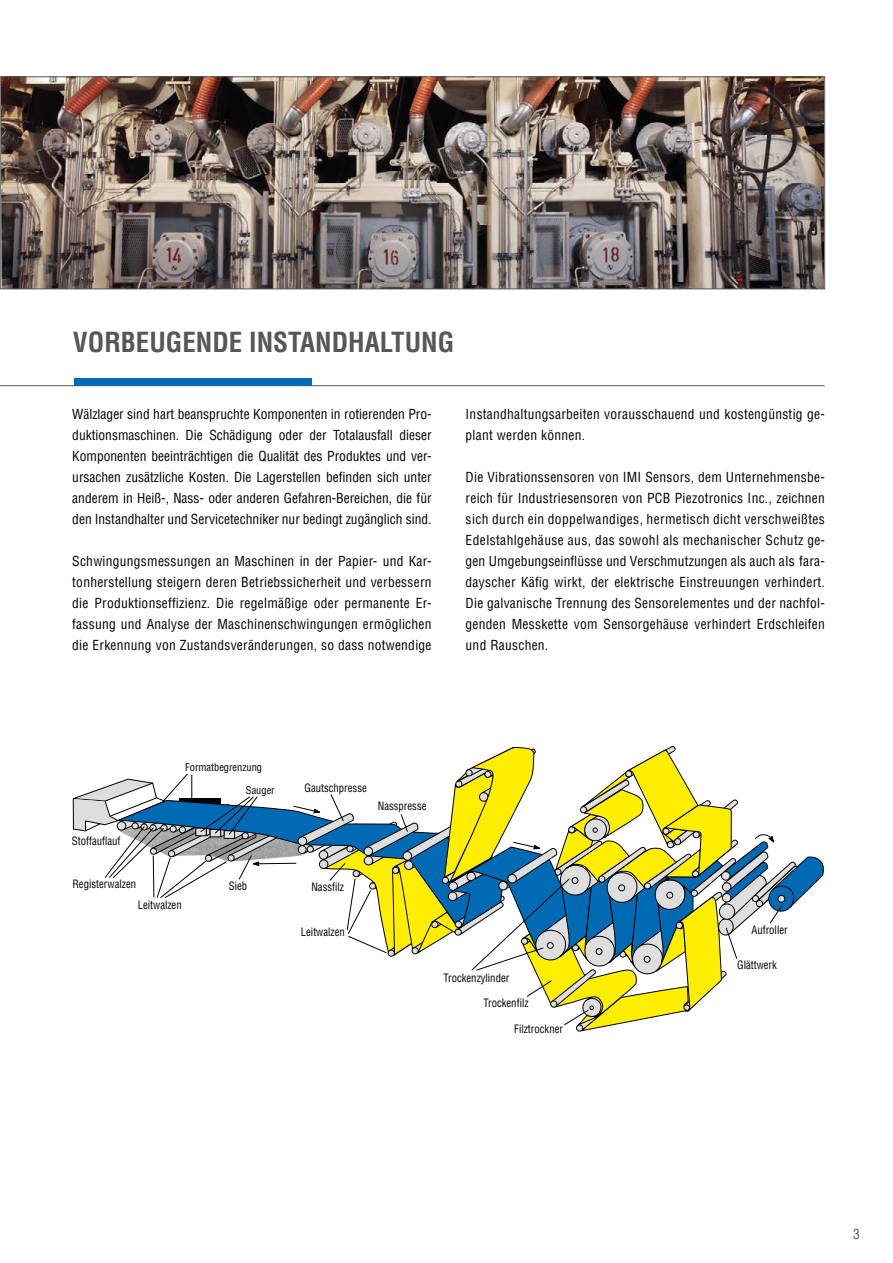
<style>
.page{position:relative;width:893px;height:1263px;background:#fff}
.page>*{position:absolute;margin:0;border:0;box-sizing:border-box;transform-origin:0 0}
.t1{font:700 condensed 27px "Helvetica LT Pro";color:#575756}
.t2{font:condensed 13.5px/21px "Helvetica LT Pro";letter-spacing:.02em;color:#000;text-align:justify}
.t3{font:condensed 13.5px "Helvetica LT Pro";color:#575756}
.t4{font:condensed 11.25px "Helvetica LT Pro";color:#000;scale:.95 1}
.t5{font:condensed 10.35px "Helvetica LT Pro";color:#000}
</style>
<div class="page">
<svg style="left:73px;top:746px;width:751px;height:285px"></svg>
<img style="left:2px;top:79px;width:821px;height:208px">
<div style="left:0;top:77px;width:825px;height:212px;border:1px solid #575756"></div>
<hr style="left:0;top:385px;width:825px;height:1px;background:#575756">
<div style="left:74px;top:378px;width:237px;height:8px;background:#0069b4"></div>
<h1 class="t1" style="left:73px;top:324px;width:383px">VORBEUGENDE INSTANDHALTUNG</h1>
<p class="t2" style="left:72px;top:404px;width:361px">Wälzlager sind hart beanspruchte Komponenten in rotierenden Pro&shy;duktionsmaschinen. Die Schädigung oder der Totalausfall dieser Komponenten beeinträchtigen die Qualität des Produktes und ver&shy;ursachen zusätzliche Kosten. Die Lagerstellen befinden sich unter anderem in Heiß-, Nass- oder anderen Gefahren-Bereichen, die für den Instandhalter und Servicetechniker nur bedingt zugänglich sind.</p>
<p class="t2" style="left:72px;top:551px;width:361px">Schwingungsmessungen an Maschinen in der Papier- und Kar&shy;tonherstellung steigern deren Betriebssicherheit und verbessern die Produktionseffizienz. Die regelmäßige oder permanente Er&shy;fassung und Analyse der Maschinenschwingungen ermöglichen die Erkennung von Zustandsveränderungen, so dass notwendige</p>
<p class="t2" style="left:466px;top:404px;width:361px">Instandhaltungsarbeiten vorausschauend und kostengünstig ge&shy;plant werden können.</p>
<p class="t2" style="left:466px;top:467px;width:361px">Die Vibrationssensoren von IMI Sensors, dem Unternehmensbe&shy;reich für Industriesensoren von PCB Piezotronics Inc., zeichnen sich durch ein doppelwandiges, hermetisch dicht verschweißtes Edelstahlgehäuse aus, das sowohl als mechanischer Schutz ge&shy;gen Umgebungseinflüsse und Verschmutzungen als auch als fara&shy;dayscher Käfig wirkt, der elektrische Einstreuungen verhindert.<br>Die galvanische Trennung des Sensorelementes und der nachfol&shy;genden Messkette vom Sensorgehäuse verhindert Erdschleifen und Rauschen.</p>
<p class="t5" style="left:185px;top:761px;width:78px">Formatbegrenzung</p>
<p class="t5" style="left:246px;top:784px;width:30px">Sauger</p>
<p class="t4" style="left:304px;top:781px;width:67px">Gautschpresse</p>
<p class="t4" style="left:72px;top:834px;width:53px">Stoffauflauf</p>
<p class="t4" style="left:72px;top:877px;width:69px">Registerwalzen</p>
<p class="t4" style="left:138px;top:897px;width:48px">Leitwalzen</p>
<p class="t4" style="left:229px;top:879px;width:21px">Sieb</p>
<p class="t4" style="left:311px;top:880px;width:36px">Nassfilz</p>
<p class="t4" style="left:301px;top:925px;width:48px">Leitwalzen</p>
<p class="t4" style="left:378px;top:799px;width:53px">Nasspresse</p>
<p class="t4" style="left:751px;top:922px;width:40px">Aufroller</p>
<p class="t4" style="left:737px;top:957px;width:43px">Glättwerk</p>
<p class="t4" style="left:444px;top:970px;width:71px">Trockenzylinder</p>
<p class="t4" style="left:484px;top:996px;width:49px">Trockenfilz</p>
<p class="t4" style="left:514px;top:1022px;width:53px">Filztrockner</p>
<p class="t3" style="left:853px;top:1225px;width:8px">3</p>
</div>
